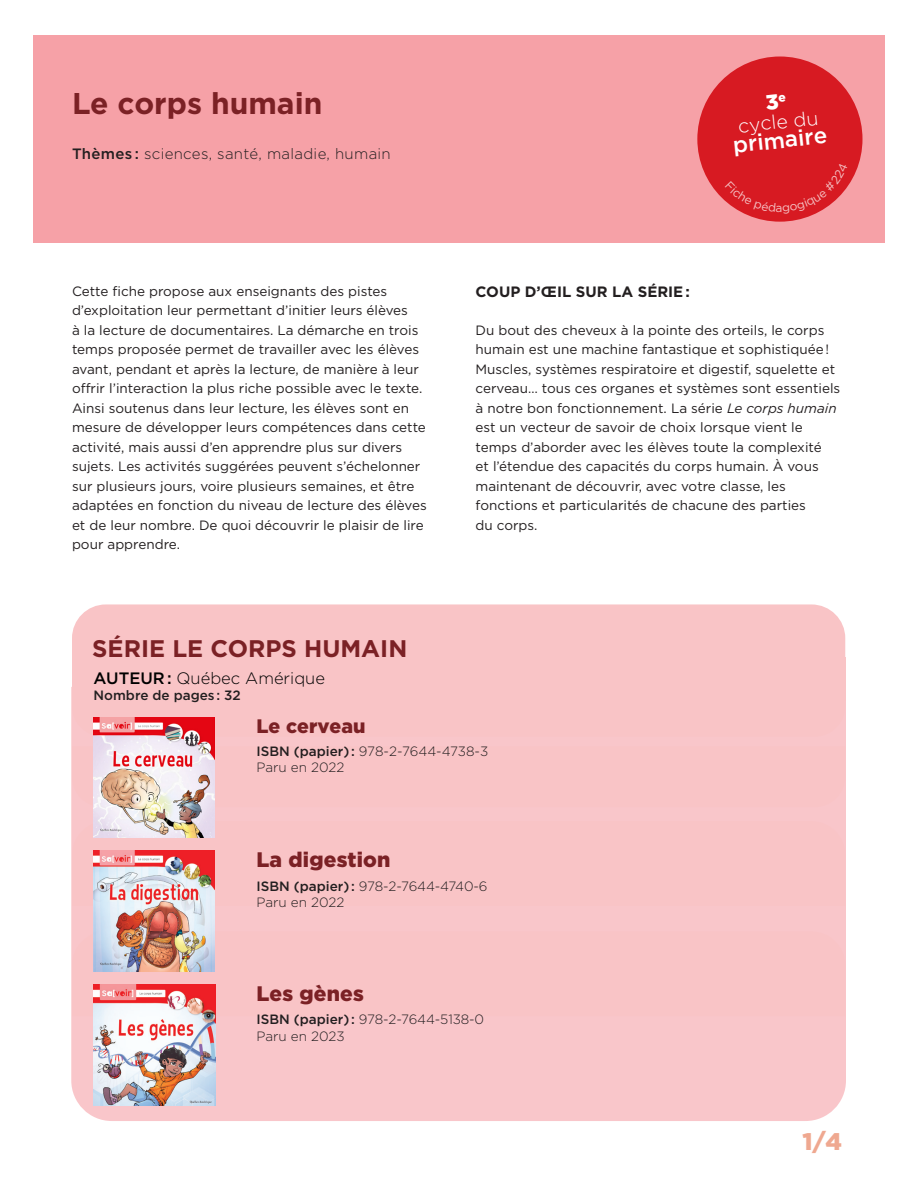
<style>
.page{position:relative;width:918px;height:1188px;background:#fff}
.page>*{position:absolute;margin:0;border:0;box-sizing:border-box;transform-origin:0 0}
.FP_Bloc_Titre_-_titr{font:700 30px "Gotham";color:#7b2125}
.Style_de_paragraphe{font:700 24px "Gotham";color:#7b2125}
.t1{font:900 24px "Gotham";color:#efa890}
.t2{font:500 22.5px "Gotham";color:#fff}
.Style_de_paragraphe-2{font:900 21px "Gotham";letter-spacing:.01em;color:#7b2125}
.Style_de_paragraphe-3{font:900 19.5px "Gotham";letter-spacing:.01em;color:#7b2125}
.t3{font:300 19.5px "Gotham";color:#fff}
.FP_Capsule_-_auteur{font:300 16.5px "Gotham";color:#000}
.FP_Bloc_titre_-_info{font:300 15px "Gotham";letter-spacing:.02em;color:#231f20}
.FP_-_Texte_courant_2{font:700 15px "Gotham";color:#231f20}
.FP_-_Texte_courant_2-2{font:13.5px/19.5px "Gotham";color:#231f20}
.Style_de_paragraphe-4{font:300 13.5px "Gotham";letter-spacing:-.01em;color:#231f20}
.FP_Capsule_infos{font:500 13.5px "Gotham";color:#231f20}
.s1{font-weight:500}
.s2{font-style:italic}
</style>
<div class="page">
<div style="left:33px;top:35px;width:852px;height:208px;background:#f6a1a7"></div>
<div style="left:697px;top:57px;width:166px;height:165px;background:#d71a22;border-radius:50%"></div>
<div style="left:71px;top:687px;width:775px;height:434px;background:#f9c6ca"></div>
<div style="left:72px;top:604px;width:773px;height:53px;background:#f9c4c6"></div>
<div style="left:72px;top:657px;width:773px;height:43px;background:#f9c4c6"></div>
<div style="left:72px;top:700px;width:773px;height:37px;background:#f9c4c6"></div>
<div style="left:72px;top:746px;width:773px;height:61px;background:#f9c4c6"></div>
<div style="left:72px;top:821px;width:773px;height:85px;background:#f9c4c6"></div>
<div style="left:72px;top:931px;width:773px;height:85px;background:#f9c4c6"></div>
<img style="left:94px;top:717px;width:120px;height:121px">
<img style="left:94px;top:850px;width:120px;height:121px">
<img style="left:94px;top:984px;width:121px;height:122px">
<svg style="left:725px;top:186px;width:123px;height:28px"></svg>
<p class="FP_Bloc_Titre_-_titr" style="left:72px;top:83px;width:252px">Le corps humain</p>
<p class="FP_Bloc_titre_-_info" style="left:72px;top:144px;width:320px"><span class="s1">Thèmes :</span> sciences, santé, maladie, humain</p>
<h3 class="t3" style="left:737px;top:114px;width:82px;rotate:-6deg">cycle du</h3>
<h3 class="t2" style="left:731px;top:130px;width:96px;rotate:-6deg">primaire</h3>
<p class="FP_-_Texte_courant_2-2" style="left:72px;top:281px;width:356px">Cette fiche propose aux enseignants des pistes d’exploitation leur permettant d’initier leurs élèves<br>à la lecture de documentaires. La démarche en trois temps proposée permet de travailler avec les élèves avant, pendant et après la lecture, de manière à leur offrir l’interaction la plus riche possible avec le texte.<br>Ainsi soutenus dans leur lecture, les élèves sont en mesure de développer leurs compétences dans cette activité, mais aussi d’en apprendre plus sur divers sujets. Les activités suggérées peuvent s’échelonner sur plusieurs jours, voire plusieurs semaines, et être adaptées en fonction du niveau de lecture des élèves et de leur nombre. De quoi découvrir le plaisir de lire pour apprendre.</p>
<p class="FP_-_Texte_courant_2" style="left:476px;top:282px;width:216px">COUP D’ŒIL SUR LA SÉRIE :</p>
<p class="FP_-_Texte_courant_2-2" style="left:476px;top:320px;width:366px">Du bout des cheveux à la pointe des orteils, le corps humain est une machine fantastique et sophistiquée !<br>Muscles, systèmes respiratoire et digestif, squelette et cerveau… tous ces organes et systèmes sont essentiels à notre bon fonctionnement. La série <span class="s2">Le corps humain </span>est un vecteur de savoir de choix lorsque vient le temps d’aborder avec les élèves toute la complexité<br>et l’étendue des capacités du corps humain. À vous maintenant de découvrir, avec votre classe, les fonctions et particularités de chacune des parties<br>du corps.</p>
<p class="Style_de_paragraphe" style="left:92px;top:633px;width:317px">SÉRIE LE CORPS HUMAIN</p>
<p class="FP_Capsule_-_auteur" style="left:94px;top:667px;width:233px"><span class="s1">AUTEUR :</span> Québec Amérique</p>
<p class="FP_Capsule_infos" style="left:94px;top:687px;width:149px">Nombre de pages : 32</p>
<p class="Style_de_paragraphe-3" style="left:257px;top:712px;width:111px">Le cerveau</p>
<p class="Style_de_paragraphe-4" style="left:257px;top:743px;width:233px"><span class="s1">ISBN (papier) :</span> 978-2-7644-4738-3</p>
<p class="Style_de_paragraphe-4" style="left:257px;top:759px;width:89px">Paru en 2022</p>
<p class="Style_de_paragraphe-2" style="left:257px;top:845px;width:136px">La digestion</p>
<p class="Style_de_paragraphe-4" style="left:257px;top:877px;width:233px"><span class="s1">ISBN (papier) :</span> 978-2-7644-4740-6</p>
<p class="Style_de_paragraphe-4" style="left:257px;top:894px;width:89px">Paru en 2022</p>
<p class="Style_de_paragraphe-2" style="left:257px;top:979px;width:109px">Les gènes</p>
<p class="Style_de_paragraphe-4" style="left:257px;top:1011px;width:229px"><span class="s1">ISBN (papier) :</span> 978-2-7644-5138-0</p>
<p class="Style_de_paragraphe-4" style="left:257px;top:1027px;width:90px">Paru en 2023</p>
<h2 class="t1" style="left:803px;top:1125px;width:41px">1/4</h2>
</div>
